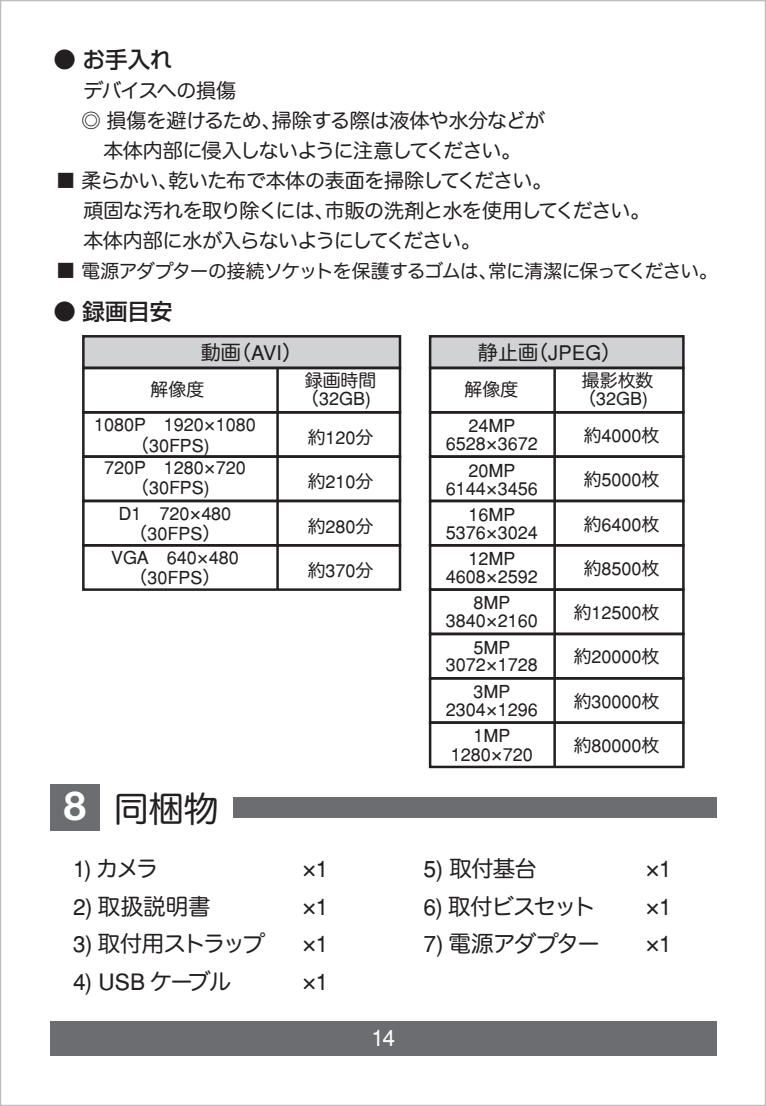
<style>
.page{position:relative;width:766px;height:1106px;background:#fff}
.page>*{position:absolute;margin:0;border:0;box-sizing:border-box;transform-origin:0 0}
.t1{font:35px "Hira Maru Pro N W4";color:#231f20}
.t2{font:22.5px "Hira Maru Pro N W4";letter-spacing:-.04em;color:#231f20}
.t3{font:22.5px "Hira Maru Pro N W4";letter-spacing:-.105em;color:#231f20}
.t4{font:500 22.5px "Shin Go Pro";color:#231f20}
.t5{font:22.5px "Helvetica";color:#231f20}
.t6{font:22.5px "Hira Maru Pro N W4";letter-spacing:-.07em;color:#231f20}
.t7{font:22.5px "Helvetica";color:#fff}
.t8{font:20px/30px "Hira Maru Pro N W4";letter-spacing:-.035em;color:#231f20}
.t9{font:20px "Hira Maru Pro N W4";letter-spacing:-.08em;color:#231f20}
.t10{font:18.75px "Hira Maru Pro N W4";letter-spacing:-.045em;color:#231f20}
.t11{font:17.75px/17.8px "Helvetica";color:#231f20;text-align:center}
.t12{font:17.75px "Hira Maru Pro N W4";color:#231f20}
.s1{font-size:20px}
.s2{font-family:"Helvetica"}
.s3{font-family:"Hira Maru Pro N W4"}
.s4{font-family:"Helvetica 75";font-weight:700;font-size:40px;color:#fff}
</style>
<div class="page">
<div style="left:50px;top:1021px;width:666px;height:35px;background:#6c6d70"></div>
<div style="left:233px;top:797px;width:483px;height:21px;background:#6c6d70"></div>
<div style="left:50px;top:784px;width:50px;height:46px;background:#6c6d70"></div>
<div style="left:82px;top:335px;width:319px;height:34px;background:#d1d2d4;border:2px solid #231f20"></div>
<div style="left:82px;top:367px;width:319px;height:46px;border:2px solid #231f20"></div>
<div style="left:82px;top:411px;width:319px;height:47px;border:2px solid #231f20"></div>
<div style="left:82px;top:455px;width:319px;height:47px;border:2px solid #231f20"></div>
<div style="left:82px;top:499px;width:319px;height:47px;border:2px solid #231f20"></div>
<div style="left:82px;top:544px;width:319px;height:47px;border:2px solid #231f20"></div>
<hr style="left:276px;top:368px;width:3px;height:221px;background:#231f20">
<div style="left:429px;top:335px;width:255px;height:34px;background:#d1d2d4;border:2px solid #231f20"></div>
<div style="left:429px;top:367px;width:255px;height:46px;border:2px solid #231f20"></div>
<div style="left:429px;top:411px;width:255px;height:47px;border:2px solid #231f20"></div>
<div style="left:429px;top:455px;width:255px;height:47px;border:2px solid #231f20"></div>
<div style="left:429px;top:499px;width:255px;height:47px;border:2px solid #231f20"></div>
<div style="left:429px;top:544px;width:255px;height:47px;border:2px solid #231f20"></div>
<div style="left:429px;top:588px;width:255px;height:47px;border:2px solid #231f20"></div>
<div style="left:429px;top:632px;width:255px;height:47px;border:2px solid #231f20"></div>
<div style="left:429px;top:677px;width:255px;height:47px;border:2px solid #231f20"></div>
<div style="left:429px;top:721px;width:255px;height:47px;border:2px solid #231f20"></div>
<hr style="left:553px;top:368px;width:2px;height:399px;background:#231f20">
<p class="t4" style="left:53px;top:41px;width:120px">● お手入れ</p>
<p class="t9" style="left:83px;top:73px;width:154px">デバイスへの損傷</p>
<p class="t8" style="left:81px;top:104px;width:465px">◎ 損傷を避けるため、掃除する際は液体や水分などが</p>
<p class="t8" style="left:103px;top:134px;width:419px">本体内部に侵入しないように注意してください。</p>
<p class="t8" style="left:83px;top:164px;width:568px;text-indent:-28px">■ 柔らかい、乾いた布で本体の表面を掃除してください。<br>頑固な汚れを取り除くには、市販の洗剤と水を使用してください。本体内部に水が入らないようにしてください。</p>
<p class="t10" style="left:56px;top:255px;width:663px"><span class="s1">■</span> 電源アダプターの接続ソケットを保護するゴムは、常に清潔に保ってください。</p>
<p class="t4" style="left:53px;top:293px;width:120px">● 録画目安</p>
<p class="t8" style="left:201px;top:336px;width:103px">動画（<span class="s2">AVI</span>）</p>
<p class="t12" style="left:305px;top:365px;width:73px">録画時間</p>
<p class="t12" style="left:151px;top:374px;width:55px">解像度</p>
<p class="t11" style="left:301px;top:389px;width:71px"><span class="s3">（</span>32GB)</p>
<p class="t11" style="left:94px;top:415px;width:163px;line-height:20px">1080P 1920<span class="s3">×</span>1080<span class="s3">（</span>30FPS)</p>
<p class="t11" style="left:104px;top:457px;width:143px;line-height:20px">720P 1280<span class="s3">×</span>720<span class="s3">（</span>30FPS)</p>
<p class="t11" style="left:118px;top:503px;width:114px;line-height:20px">D1 720<span class="s3">×</span>480<span class="s3">（</span>30FPS<span class="s3">）</span></p>
<p class="t11" style="left:111px;top:548px;width:129px;line-height:20px">VGA 640<span class="s3">×</span>480<span class="s3">（</span>30FPS<span class="s3">）</span></p>
<p class="t11" style="left:308px;top:429px;width:67px"><span class="s3">約</span>120<span class="s3">分</span></p>
<p class="t11" style="left:308px;top:473px;width:67px"><span class="s3">約</span>210<span class="s3">分</span></p>
<p class="t11" style="left:308px;top:517px;width:67px"><span class="s3">約</span>280<span class="s3">分</span></p>
<p class="t11" style="left:308px;top:561px;width:67px"><span class="s3">約</span>370<span class="s3">分</span></p>
<h1 class="t1" style="left:64px;top:778px;width:156px"><span class="s4">8</span> 同梱物</h1>
<p class="t2" style="left:73px;top:849px;width:87px"><span class="s2">1)</span> カメラ</p>
<p class="t2" style="left:302px;top:849px;width:28px">×<span class="s2">1</span></p>
<p class="t2" style="left:73px;top:886px;width:139px"><span class="s2">2)</span> 取扱説明書</p>
<p class="t2" style="left:302px;top:886px;width:28px">×<span class="s2">1</span></p>
<p class="t3" style="left:73px;top:924px;width:194px"><span class="s2">3)</span> 取付用ストラップ</p>
<p class="t2" style="left:302px;top:924px;width:28px">×<span class="s2">1</span></p>
<p class="t5" style="left:73px;top:968px;width:160px">4) USB <span class="s3">ケーブル</span></p>
<p class="t2" style="left:302px;top:961px;width:28px">×<span class="s2">1</span></p>
<p class="t7" style="left:371px;top:1024px;width:25px">14</p>
<p class="t8" style="left:478px;top:336px;width:145px">静止画（<span class="s2">JPEG</span>）</p>
<p class="t12" style="left:464px;top:374px;width:55px">解像度</p>
<p class="t11" style="left:446px;top:417px;width:93px">24MP<br>6528<span class="s3">×</span>3672</p>
<p class="t11" style="left:446px;top:461px;width:93px">20MP<br>6144<span class="s3">×</span>3456</p>
<p class="t11" style="left:446px;top:505px;width:93px">16MP<br>5376<span class="s3">×</span>3024</p>
<p class="t11" style="left:446px;top:550px;width:93px">12MP<br>4608<span class="s3">×</span>2592</p>
<p class="t11" style="left:446px;top:593px;width:93px">8MP<br>3840<span class="s3">×</span>2160</p>
<p class="t11" style="left:446px;top:638px;width:93px">5MP<br>3072<span class="s3">×</span>1728</p>
<p class="t11" style="left:446px;top:683px;width:93px">3MP<br>2304<span class="s3">×</span>1296</p>
<p class="t11" style="left:451px;top:726px;width:83px;line-height:19px">1MP<br>1280<span class="s3">×</span>720</p>
<p class="t12" style="left:581px;top:365px;width:73px">撮影枚数</p>
<p class="t11" style="left:578px;top:390px;width:71px"><span class="s3">（</span>32GB)</p>
<p class="t11" style="left:583px;top:427px;width:77px"><span class="s3">約</span>4000<span class="s3">枚</span></p>
<p class="t11" style="left:583px;top:471px;width:77px"><span class="s3">約</span>5000<span class="s3">枚</span></p>
<p class="t11" style="left:583px;top:515px;width:77px"><span class="s3">約</span>6400<span class="s3">枚</span></p>
<p class="t11" style="left:583px;top:559px;width:77px"><span class="s3">約</span>8500<span class="s3">枚</span></p>
<p class="t11" style="left:573px;top:603px;width:87px"><span class="s3">約</span>12500<span class="s3">枚</span></p>
<p class="t11" style="left:573px;top:648px;width:87px"><span class="s3">約</span>20000<span class="s3">枚</span></p>
<p class="t11" style="left:573px;top:692px;width:87px"><span class="s3">約</span>30000<span class="s3">枚</span></p>
<p class="t11" style="left:573px;top:736px;width:87px"><span class="s3">約</span>80000<span class="s3">枚</span></p>
<p class="t2" style="left:423px;top:849px;width:115px"><span class="s2">5)</span> 取付基台</p>
<p class="t2" style="left:645px;top:849px;width:28px">×<span class="s2">1</span></p>
<p class="t6" style="left:423px;top:886px;width:173px"><span class="s2">6)</span> 取付ビスセット</p>
<p class="t2" style="left:645px;top:886px;width:28px">×<span class="s2">1</span></p>
<p class="t2" style="left:423px;top:924px;width:178px"><span class="s2">7)</span> 電源アダプター</p>
<p class="t2" style="left:645px;top:924px;width:28px">×<span class="s2">1</span></p>
</div>
